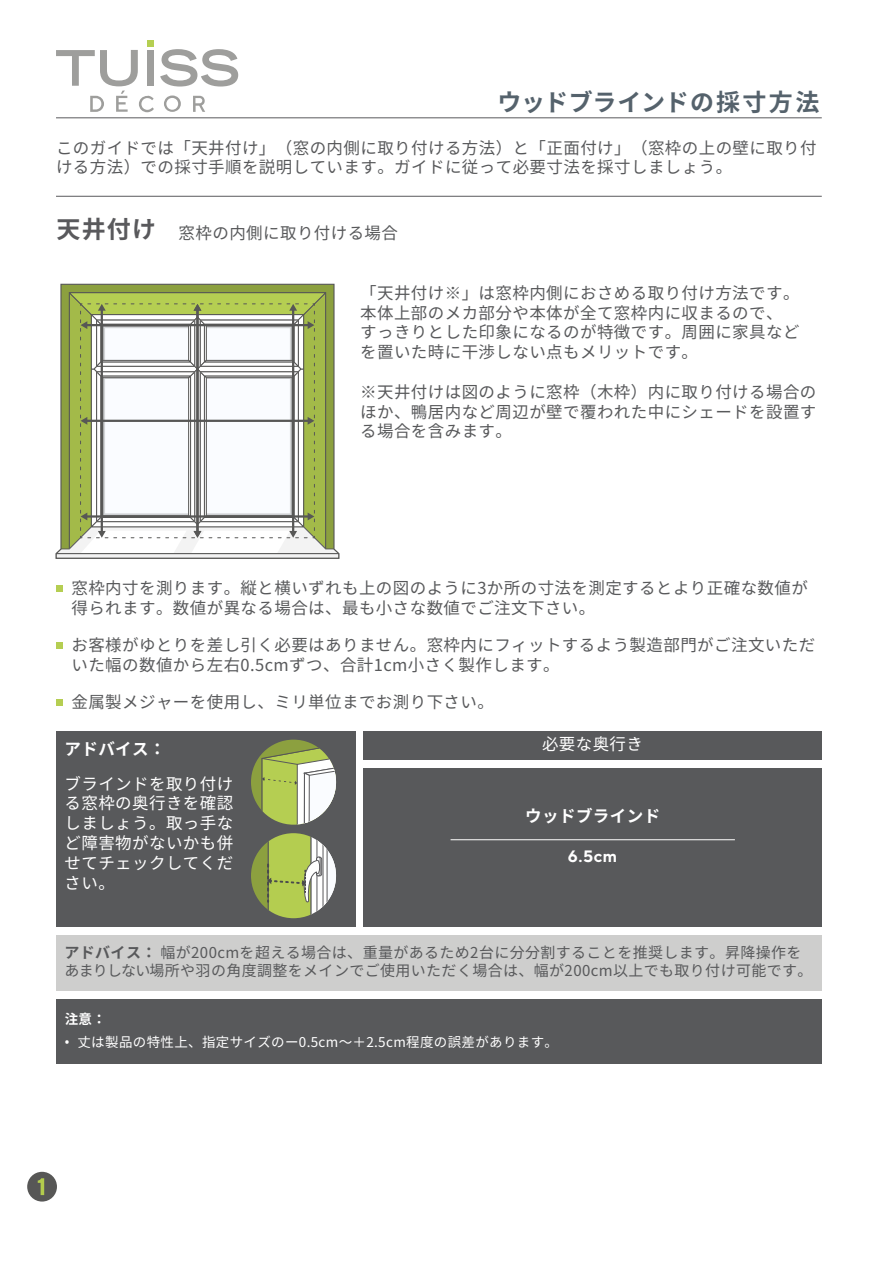
<style>
.page{position:relative;width:893px;height:1263px;background:#fff}
.page>*{position:absolute;margin:0;border:0;box-sizing:border-box;transform-origin:0 0}
.t1{font:700 24px "Noto Sans CJ Kjp";letter-spacing:.04em;color:#55626c}
.t2{font:16.5px/19.8px "Noto Sans CJ Kjp";letter-spacing:.025em;color:#58595b}
.t3{font:16.5px/19.8px "Noto Sans CJ Kjp";letter-spacing:.025em;color:#fff;text-align:justify}
.t4{font:700 16.5px "Noto Sans CJ Kjp";letter-spacing:.025em;color:#fff}
.t5{font:700 16.5px "TT Norms";color:#fff}
.t6{font:15px/18px "Noto Sans CJ Kjp";letter-spacing:.025em;color:#58595b}
.t7{font:13.5px "Noto Sans CJ Kjp";letter-spacing:.025em;color:#fff}
.t8{font:700 13.5px "Noto Sans CJ Kjp";color:#fff}
.s1{font-weight:700;font-size:24px;color:#59595c}
.s2{font-weight:700}
</style>
<div class="page">
<hr style="left:56px;top:117px;width:766px;height:1px;background:#59595c">
<div style="left:27px;top:1172px;width:30px;height:29px;background:#575756;border-radius:50%"></div>
<svg style="left:38px;top:1178px;width:6px;height:17px"></svg>
<hr style="left:56px;top:196px;width:766px;height:1px;background:#59595c">
<div style="left:56px;top:585px;width:7px;height:7px;background:#b5ce52"></div>
<div style="left:56px;top:642px;width:7px;height:7px;background:#b5ce52"></div>
<div style="left:56px;top:699px;width:7px;height:7px;background:#b5ce52"></div>
<svg style="left:55px;top:283px;width:285px;height:276px"></svg>
<div style="left:147px;top:40px;width:7px;height:7px;background:#b5cf52"></div>
<svg style="left:160px;top:49px;width:78px;height:38px"></svg>
<svg style="left:56px;top:50px;width:98px;height:62px"></svg>
<svg style="left:164px;top:96px;width:17px;height:16px"></svg>
<svg style="left:193px;top:96px;width:12px;height:16px"></svg>
<div style="left:56px;top:731px;width:299px;height:196px;background:#58595b"></div>
<svg style="left:251px;top:740px;width:85px;height:85px"></svg>
<svg style="left:251px;top:833px;width:85px;height:85px"></svg>
<div style="left:364px;top:768px;width:458px;height:159px;background:#58595b"></div>
<hr style="left:451px;top:839px;width:284px;height:1px;background:#fff">
<div style="left:364px;top:731px;width:458px;height:28px;background:#58595b"></div>
<div style="left:56px;top:935px;width:766px;height:55px;background:#cececd"></div>
<div style="left:56px;top:999px;width:765px;height:65px;background:#58595b"></div>
<h1 class="t1" style="left:498px;top:89px;width:323px">ウッドブラインドの採寸方法</h1>
<p class="t2" style="left:56px;top:138px;width:762px">このガイドでは「天井付け」（窓の内側に取り付ける方法）と「正面付け」（窓枠の上の壁に取り付ける方法）での採寸手順を説明しています。ガイドに従って必要寸法を採寸しましょう。</p>
<p class="t2" style="left:57px;top:223px;width:343px"><span class="s1">天井付け</span> 窓枠の内側に取り付ける場合</p>
<p class="t2" style="left:360px;top:283px;width:441px">「天井付け※」は窓枠内側におさめる取り付け方法です。本体上部のメカ部分や本体が全て窓枠内に収まるので、すっきりとした印象になるのが特徴です。周囲に家具などを置いた時に干渉しない点もメリットです。</p>
<p class="t2" style="left:360px;top:382px;width:458px;text-align:justify">※天井付けは図のように窓枠（木枠）内に取り付ける場合のほか、鴨居内など周辺が壁で覆われた中にシェードを設置する場合を含みます。</p>
<p class="t2" style="left:71px;top:578px;width:738px">窓枠内寸を測ります。縦と横いずれも上の図のように3か所の寸法を測定するとより正確な数値が得られます。数値が異なる場合は、最も小さな数値でご注文下さい。</p>
<p class="t2" style="left:71px;top:635px;width:745px">お客様がゆとりを差し引く必要はありません。窓枠内にフィットするよう製造部門がご注文いただいた幅の数値から左右0.5cmずつ、合計1cm小さく製作します。</p>
<p class="t2" style="left:71px;top:692px;width:424px">金属製メジャーを使用し、ミリ単位までお測り下さい。</p>
<p class="t4" style="left:65px;top:740px;width:103px">アドバイス：</p>
<p class="t3" style="left:65px;top:774px;width:170px">ブラインドを取り付ける窓枠の奥行きを確認しましょう。取っ手など障害物がないかも併せてチェックしてください。</p>
<p class="t3" style="left:542px;top:735px;width:103px">必要な奥行き</p>
<p class="t4" style="left:525px;top:807px;width:136px">ウッドブラインド</p>
<p class="t5" style="left:568px;top:845px;width:51px">6.5cm</p>
<p class="t6" style="left:65px;top:944px;width:749px"><span class="s2">アドバイス：</span> 幅が200cmを超える場合は、重量があるため2台に分分割することを推奨します。昇降操作をあまりしない場所や羽の角度調整をメインでご使用いただく場合は、幅が200cm以上でも取り付け可能です。</p>
<p class="t8" style="left:65px;top:1011px;width:43px">注意：</p>
<p class="t7" style="left:65px;top:1034px;width:495px">• 丈は製品の特性上、指定サイズのー0.5cm～＋2.5cm程度の誤差があります。</p>
</div>
